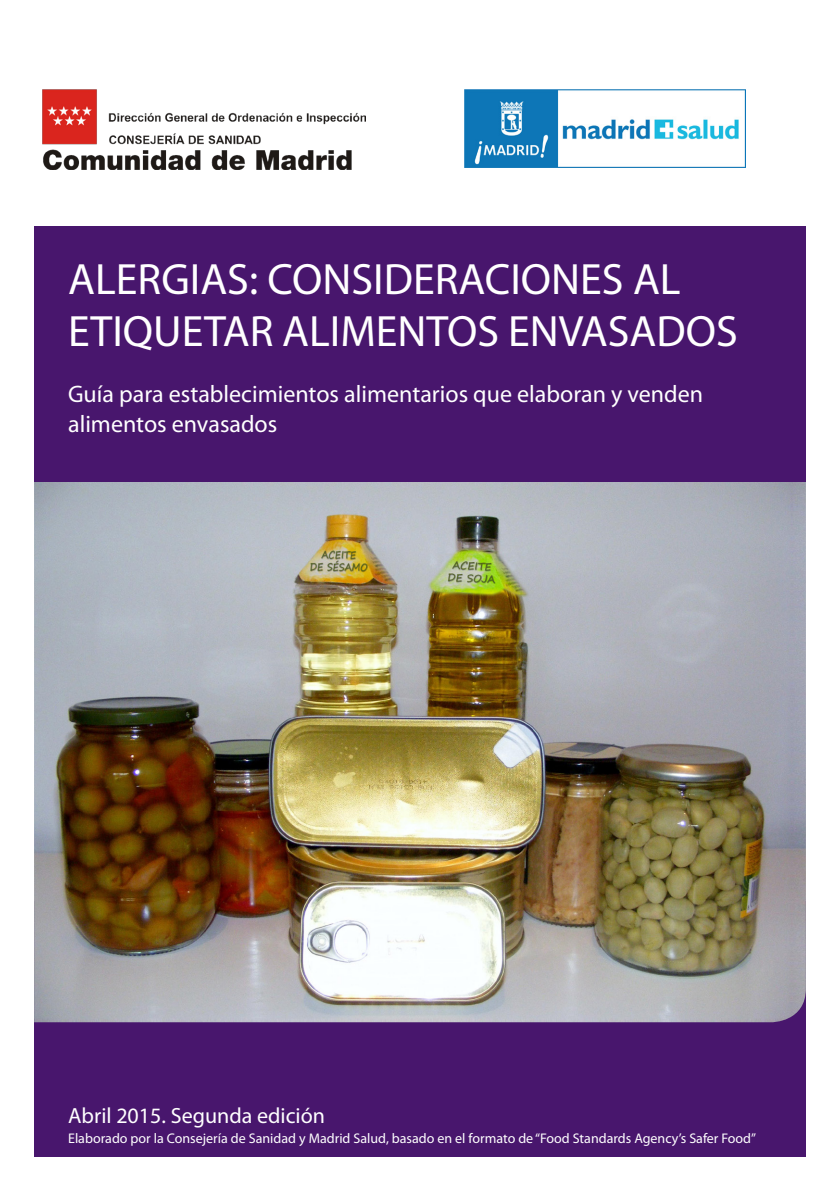
<style>
.page{position:relative;width:840px;height:1191px;background:#fff}
.page>*{position:absolute;margin:0;border:0;box-sizing:border-box;transform-origin:0 0}
._03_-_Section_head-w{font:44px/52px "Myriad Pro";color:#fff}
._01_-_Main_text{font:24px/30px "Myriad Pro";color:#fff}
._01_-_Main_text-2{font:22px "Myriad Pro";color:#fff}
._08_-_Running_foot{font:14px "Myriad Pro";color:#fff}
</style>
<div class="page">
<div style="left:34px;top:901px;width:771px;height:256px;background:#48166d"></div>
<img style="left:34px;top:482px;width:771px;height:540px">
<div style="left:34px;top:227px;width:771px;height:255px;background:#48166d"></div>
<img style="left:42px;top:89px;width:323px;height:80px">
<img style="left:464px;top:89px;width:281px;height:78px">
<p class="_03_-_Section_head-w" style="left:68px;top:252px;width:670px">ALERGIAS: CONSIDERACIONES AL<br>ETIQUETAR ALIMENTOS ENVASADOS</p>
<p class="_01_-_Main_text" style="left:68px;top:378px;width:636px">Guía para establecimientos alimentarios que elaboran y venden alimentos envasados</p>
<p class="_01_-_Main_text-2" style="left:68px;top:1102px;width:258px">Abril 2015. Segunda edición</p>
<p class="_08_-_Running_foot" style="left:68px;top:1129px;width:689px">Elaborado por la Consejería de Sanidad y Madrid Salud, basado en el formato de “Food Standards Agency’s Safer Food”</p>
</div>
